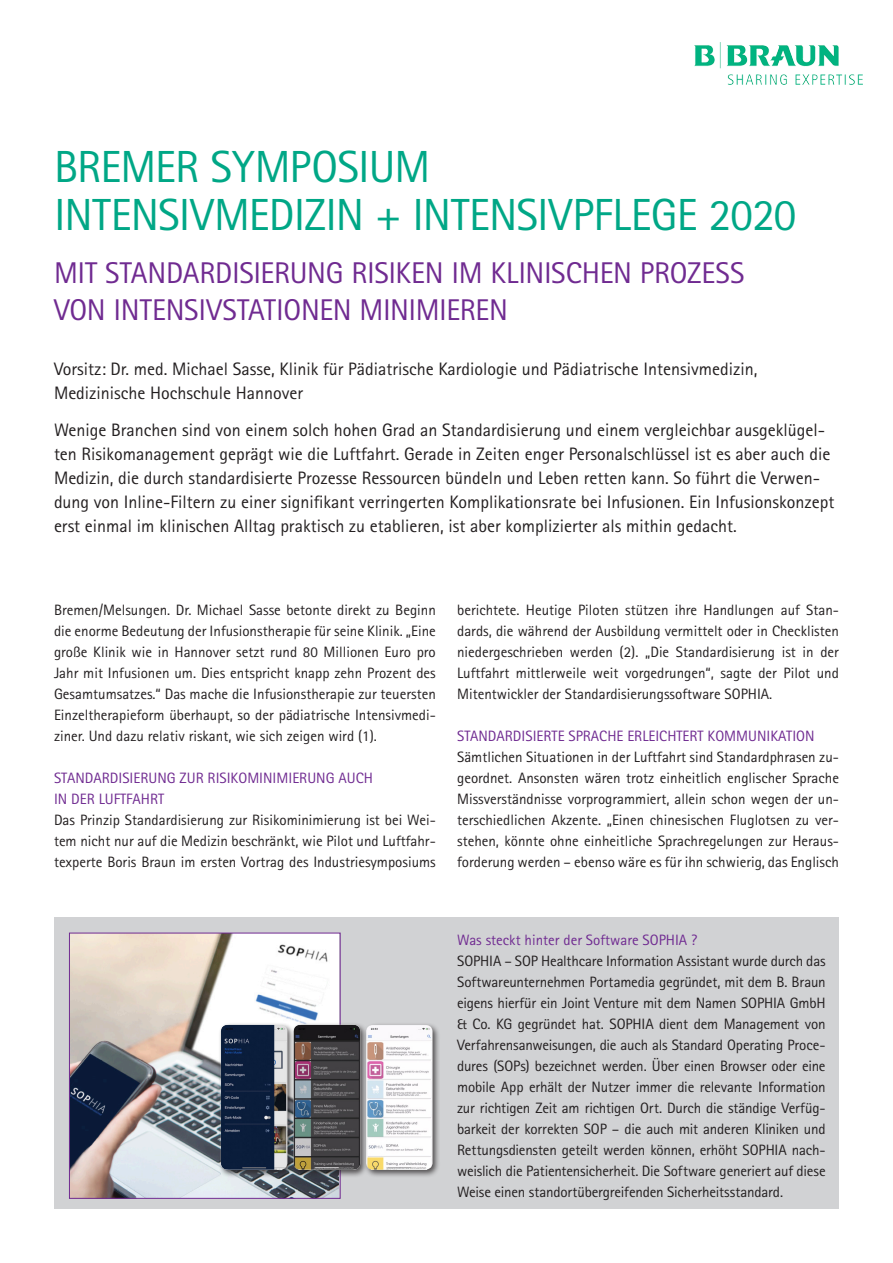
<style>
.page{position:relative;width:893px;height:1263px;background:#fff}
.page>*{position:absolute;margin:0;border:0;box-sizing:border-box;transform-origin:0 0}
.Headline_GK{font:45px/48px "Rotis Sans Serif";letter-spacing:-.02em;color:#00a786}
.Subline_Versal{font:30px/37.5px "Rotis Sans Serif Pro";letter-spacing:-.01em;color:#702b91}
.t1{font:18px/24px "Rotis Sans Serif";color:#231f20}
.t2{font:15px/21px "Rotis Sans Serif";color:#231f20;text-align:justify}
.Bodytext__Box{font:15px/21px "Rotis Sans Serif Pro";letter-spacing:-.01em;color:#231f20;text-align:justify}
.Zwischenüberschrift{font:15px/21px "Rotis Sans Serif";color:#702b91}
</style>
<div class="page">
<div style="left:54px;top:918px;width:785px;height:291px;background:#d1d2d4"></div>
<img style="left:694px;top:43px;width:168px;height:41px">
<img style="left:71px;top:935px;width:267px;height:262px">
<div style="left:69px;top:933px;width:271px;height:266px;border:1px solid #702b91"></div>
<div style="left:218px;top:1022px;width:223px;height:156px;background:#231f20;opacity:.75"></div>
<img style="left:220px;top:1023px;width:216px;height:146px">
<p class="Headline_GK" style="left:54px;top:143px;width:744px">BREMER SYMPOSIUM<br>INTENSIVMEDIZIN + INTENSIVPFLEGE 2020</p>
<p class="Subline_Versal" style="left:54px;top:254px;width:692px">MIT STANDARDISIERUNG RISIKEN IM KLINISCHEN PROZESS<br>VON INTENSIVSTATIONEN MINIMIEREN</p>
<p class="t1" style="left:54px;top:357px;width:705px">Vorsitz: Dr. med. Michael Sasse, Klinik für Pädiatrische Kardiologie und Pädiatrische Intensivmedizin,<br>Medizinische Hochschule Hannover</p>
<p class="t1" style="left:54px;top:417px;width:782px">Wenige Branchen sind von einem solch hohen Grad an Standardisierung und einem vergleichbar ausgeklügel&shy;ten Risikomanagement geprägt wie die Luftfahrt. Gerade in Zeiten enger Personalschlüssel ist es aber auch die Medizin, die durch standardisierte Prozesse Ressourcen bündeln und Leben retten kann. So führt die Verwen&shy;dung von Inline-Filtern zu einer signifikant verringerten Komplikationsrate bei Infusionen. Ein Infusionskonzept erst einmal im klinischen Alltag praktisch zu etablieren, ist aber komplizierter als mithin gedacht.</p>
<p class="t2" style="left:54px;top:600px;width:383px">Bremen/Melsungen. Dr. Michael Sasse betonte direkt zu Beginn die enorme Bedeutung der Infusionstherapie für seine Klinik. „Eine große Klinik wie in Hannover setzt rund 80 Millionen Euro pro Jahr mit Infusionen um. Dies entspricht knapp zehn Prozent des Gesamtumsatzes.“ Das mache die Infusionstherapie zur teuersten Einzeltherapieform überhaupt, so der pädiatrische Intensivmedi&shy;ziner. Und dazu relativ riskant, wie sich zeigen wird (1).</p>
<p class="Zwischenüberschrift" style="left:54px;top:768px;width:320px">STANDARDISIERUNG ZUR RISIKOMINIMIERUNG AUCH<br>IN DER LUFTFAHRT</p>
<p class="t2" style="left:54px;top:810px;width:383px">Das Prinzip Standardisierung zur Risikominimierung ist bei Wei&shy;tem nicht nur auf die Medizin beschränkt, wie Pilot und Luftfahr&shy;texperte Boris Braun im ersten Vortrag des Industriesymposiums</p>
<p class="t2" style="left:457px;top:600px;width:383px">berichtete. Heutige Piloten stützen ihre Handlungen auf Stan&shy;dards, die während der Ausbildung vermittelt oder in Checklisten niedergeschrieben werden (2). „Die Standardisierung ist in der Luftfahrt mittlerweile weit vorgedrungen“, sagte der Pilot und Mitentwickler der Standardisierungssoftware SOPHIA.</p>
<p class="Zwischenüberschrift" style="left:457px;top:726px;width:359px">STANDARDISIERTE SPRACHE ERLEICHTERT KOMMUNIKATION</p>
<p class="t2" style="left:457px;top:747px;width:383px">Sämtlichen Situationen in der Luftfahrt sind Standardphrasen zu&shy;geordnet. Ansonsten wären trotz einheitlich englischer Sprache Missverständnisse vorprogrammiert, allein schon wegen der un&shy;terschiedlichen Akzente. „Einen chinesischen Fluglotsen zu ver&shy;stehen, könnte ohne einheitliche Sprachregelungen zur Heraus&shy;forderung werden – ebenso wäre es für ihn schwierig, das Englisch</p>
<p class="Zwischenüberschrift" style="left:457px;top:929px;width:242px">Was steckt hinter der Software SOPHIA ?</p>
<p class="Bodytext__Box" style="left:457px;top:951px;width:370px">SOPHIA – SOP Healthcare Information Assistant wurde durch das Softwareunternehmen Portamedia gegründet, mit dem B. Braun eigens hierfür ein Joint Venture mit dem Namen SOPHIA GmbH &amp; Co. KG gegründet hat. SOPHIA dient dem Management von Verfahrensanweisungen, die auch als Standard Operating Proce&shy;dures (SOPs) bezeichnet werden. Über einen Browser oder eine mobile App erhält der Nutzer immer die relevante Information zur richtigen Zeit am richtigen Ort. Durch die ständige Verfüg&shy;barkeit der korrekten SOP – die auch mit anderen Kliniken und Rettungsdiensten geteilt werden können, erhöht SOPHIA nach&shy;weislich die Patientensicherheit. Die Software generiert auf diese Weise einen standortübergreifenden Sicherheitsstandard.</p>
</div>
